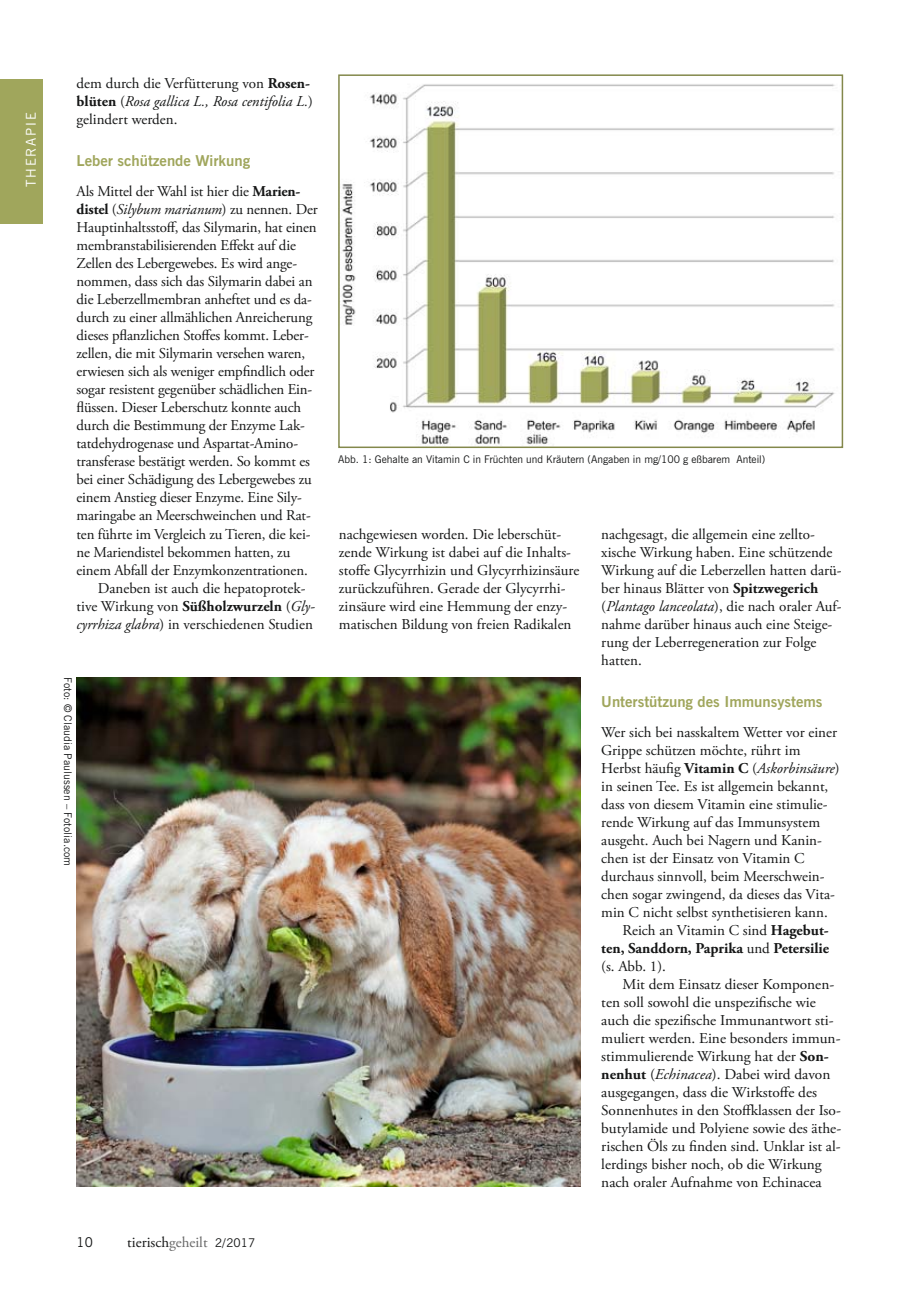
<style>
.page{position:relative;width:919px;height:1289px;background:#fff}
.page>*{position:absolute;margin:0;border:0;box-sizing:border-box;transform-origin:0 0}
.t1{font:15px/18px "Adobe Garamond Pro";color:#151616}
.t2{font:700 15px "News Gothic BT";color:#a0a65c}
.t3{font:italic 15px "Adobe Garamond Pro";letter-spacing:-.01em;color:#151616}
.t4{font:700 15px "Adobe Garamond Pro";color:#151616}
.t5{font:13.5px "News Gothic BT";letter-spacing:.14em;color:#fff}
.t6{font:13.5px "News Gothic BT";color:#151616}
.t7{font:10.65px "Trade Gothic";color:#151616}
.t8{font:10.5px "News Gothic BT";color:#151616}
.s1{font-weight:700}
.s2{font-style:italic}
.s3{font-weight:700;font-style:normal}
.s4{font-style:normal}
.s5{color:#676767}
.s6{font-family:"News Gothic BT";font-size:12px}
.s7{font-weight:400}
</style>
<div class="page">
<div style="left:0;top:79px;width:43px;height:144px;background:#a0a65c"></div>
<img style="left:77px;top:677px;width:503px;height:509px">
<img style="left:341px;top:84px;width:494px;height:361px">
<div style="left:338px;top:74px;width:505px;height:374px;border:2px solid #83884b"></div>
<p class="t5" style="left:26px;top:187px;width:76px;rotate:-90deg">THERAPIE</p>
<p class="t1" style="left:77px;top:76px;width:238px">dem durch die Verfütterung von <span class="s1">Rosen&shy;blüten</span> (<span class="s2">Rosa gallica L., Rosa centifolia L.</span>) gelindert werden.</p>
<p class="t2" style="left:77px;top:155px;width:175px">Leber schützende Wirkung</p>
<p class="t1" style="left:77px;top:184px;width:225px">Als Mittel der Wahl ist hier die <span class="s1">Marien-</span></p>
<p class="t3" style="left:77px;top:203px;width:242px"><span class="s3">distel</span> <span class="s4">(</span>Silybum marianum<span class="s4">) zu nennen. Der</span></p>
<p class="t1" style="left:77px;top:220px;width:241px">Hauptinhaltsstoff, das Silymarin, hat einen</p>
<p class="t1" style="left:77px;top:238px;width:221px">membranstabilisierenden Effekt auf die</p>
<p class="t1" style="left:77px;top:256px;width:222px">Zellen des Lebergewebes. Es wird ange-</p>
<p class="t1" style="left:77px;top:274px;width:237px">nommen, dass sich das Silymarin dabei an</p>
<p class="t1" style="left:77px;top:292px;width:237px">die Leberzellmembran anheftet und es da-</p>
<p class="t1" style="left:77px;top:310px;width:237px">durch zu einer allmählichen Anreicherung</p>
<p class="t1" style="left:77px;top:328px;width:234px">dieses pflanzlichen Stoffes kommt. Leber-</p>
<p class="t1" style="left:77px;top:346px;width:230px">zellen, die mit Silymarin versehen waren,</p>
<p class="t1" style="left:77px;top:364px;width:239px">erwiesen sich als weniger empfindlich oder</p>
<p class="t1" style="left:77px;top:382px;width:237px">sogar resistent gegenüber schädlichen Ein-</p>
<p class="t1" style="left:77px;top:400px;width:226px">flüssen. Dieser Leberschutz konnte auch</p>
<p class="t1" style="left:77px;top:418px;width:230px">durch die Bestimmung der Enzyme Lak-</p>
<p class="t1" style="left:77px;top:436px;width:223px">tatdehydrogenase und Aspartat-Amino-</p>
<p class="t1" style="left:77px;top:454px;width:235px">transferase bestätigt werden. So kommt es</p>
<p class="t1" style="left:77px;top:472px;width:237px">bei einer Schädigung des Lebergewebes zu</p>
<p class="t1" style="left:77px;top:490px;width:227px">einem Anstieg dieser Enzyme. Eine Sily-</p>
<p class="t1" style="left:77px;top:508px;width:236px">maringabe an Meerschweinchen und Rat-</p>
<p class="t1" style="left:77px;top:526px;width:235px">ten führte im Vergleich zu Tieren, die kei-</p>
<p class="t1" style="left:77px;top:544px;width:215px">ne Mariendistel bekommen hatten, zu</p>
<p class="t1" style="left:77px;top:562px;width:233px">einem Abfall der Enzymkonzentrationen.</p>
<p class="t1" style="left:98px;top:580px;width:209px">Daneben ist auch die hepatoprotek-</p>
<p class="t1" style="left:77px;top:598px;width:240px">tive Wirkung von <span class="s1">Süßholzwurzeln</span> (<span class="s2">Gly-</span></p>
<p class="t1" style="left:77px;top:616px;width:238px"><span class="s2">cyrrhiza glabra</span>) in verschiedenen Studien</p>
<p class="t7" style="left:72px;top:677px;width:191px;rotate:90deg">Foto: © Claudia Paulussen – Fotolia.com</p>
<p class="t6" style="left:77px;top:1236px;width:18px">10</p>
<p class="t1" style="left:127px;top:1234px;width:129px">tierisch<span class="s5">geheilt</span> <span class="s6">2/2017</span></p>
<p class="t8" style="left:338px;top:455px;width:428px">Abb. 1: Gehalte an Vitamin C in Früchten und Kräutern (Angaben in mg/100 g eßbarem Anteil)</p>
<p class="t1" style="left:339px;top:526px;width:242px">nachgewiesen worden. Die leberschüt&shy;zende Wirkung ist dabei auf die Inhalts&shy;stoffe Glycyrrhizin und Glycyrrhizinsäure zurückzuführen. Gerade der Glycyrrhi&shy;zinsäure wird eine Hemmung der enzy&shy;matischen Bildung von freien Radikalen</p>
<p class="t1" style="left:601px;top:526px;width:242px">nachgesagt, die allgemein eine zellto&shy;xische Wirkung haben. Eine schützende Wirkung auf die Leberzellen hatten darü&shy;ber hinaus Blätter von <span class="s1">Spitzwegerich </span>(<span class="s2">Plantago lanceolata</span>), die nach oraler Auf&shy;nahme darüber hinaus auch eine Steige&shy;rung der Leberregeneration zur Folge hatten.</p>
<p class="t2" style="left:601px;top:695px;width:223px">Unterstützung des Immunsystems</p>
<p class="t1" style="left:601px;top:724px;width:237px">Wer sich bei nasskaltem Wetter vor einer</p>
<p class="t1" style="left:601px;top:742px;width:201px">Grippe schützen möchte, rührt im</p>
<p class="t1" style="left:601px;top:760px;width:240px">Herbst häufig <span class="s1">Vitamin C</span> (<span class="s2">Askorbinsäure</span>)</p>
<p class="t1" style="left:601px;top:778px;width:228px">in seinen Tee. Es ist allgemein bekannt,</p>
<p class="t1" style="left:601px;top:796px;width:228px">dass von diesem Vitamin eine stimulie-</p>
<p class="t1" style="left:601px;top:814px;width:220px">rende Wirkung auf das Immunsystem</p>
<p class="t1" style="left:601px;top:832px;width:222px">ausgeht. Auch bei Nagern und Kanin-</p>
<p class="t1" style="left:601px;top:850px;width:205px">chen ist der Einsatz von Vitamin C</p>
<p class="t1" style="left:601px;top:868px;width:225px">durchaus sinnvoll, beim Meerschwein-</p>
<p class="t1" style="left:601px;top:886px;width:235px">chen sogar zwingend, da dieses das Vita-</p>
<p class="t1" style="left:601px;top:904px;width:228px">min C nicht selbst synthetisieren kann.</p>
<p class="t1" style="left:622px;top:922px;width:208px">Reich an Vitamin C sind <span class="s1">Hagebut-</span></p>
<p class="t4" style="left:601px;top:941px;width:229px">ten, Sanddorn, Paprika <span class="s7">und</span> Petersilie</p>
<p class="t1" style="left:601px;top:958px;width:66px">(s. Abb. 1).</p>
<p class="t1" style="left:622px;top:976px;width:213px">Mit dem Einsatz dieser Komponen-</p>
<p class="t1" style="left:601px;top:994px;width:216px">ten soll sowohl die unspezifische wie</p>
<p class="t1" style="left:601px;top:1012px;width:234px">auch die spezifische Immunantwort sti-</p>
<p class="t1" style="left:601px;top:1030px;width:241px">muliert werden. Eine besonders immun-</p>
<p class="t1" style="left:601px;top:1048px;width:229px">stimmulierende Wirkung hat der <span class="s1">Son-</span></p>
<p class="t1" style="left:601px;top:1066px;width:230px"><span class="s1">nenhut</span> (<span class="s2">Echinacea</span>). Dabei wird davon</p>
<p class="t1" style="left:601px;top:1084px;width:217px">ausgegangen, dass die Wirkstoffe des</p>
<p class="t1" style="left:601px;top:1102px;width:241px">Sonnenhutes in den Stoffklassen der Iso-</p>
<p class="t1" style="left:601px;top:1120px;width:241px">butylamide und Polyiene sowie des äthe-</p>
<p class="t1" style="left:601px;top:1138px;width:241px">rischen Öls zu finden sind. Unklar ist al-</p>
<p class="t1" style="left:601px;top:1156px;width:222px">lerdings bisher noch, ob die Wirkung</p>
<p class="t1" style="left:601px;top:1174px;width:222px">nach oraler Aufnahme von Echinacea</p>
</div>
